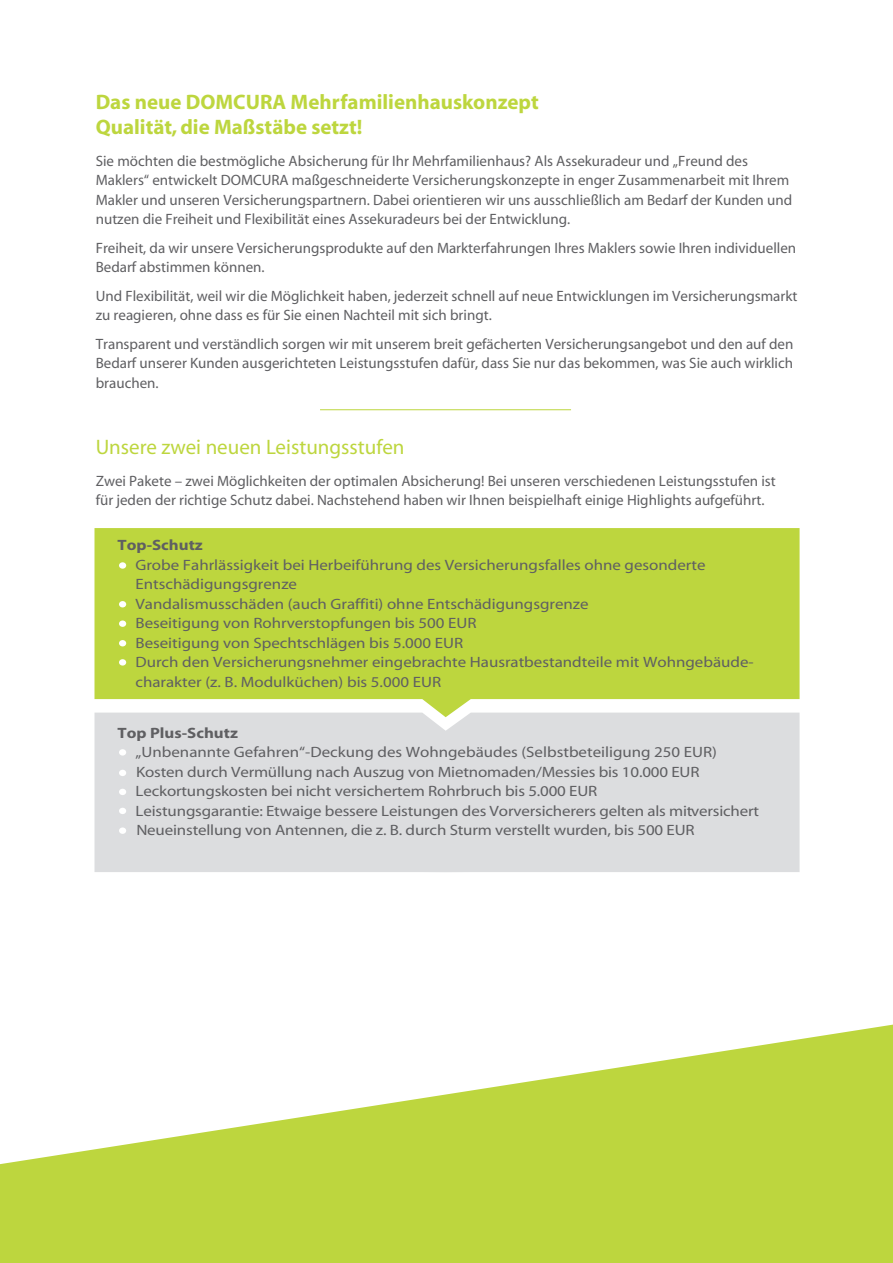
<style>
.page{position:relative;width:893px;height:1263px;background:#fff}
.page>*{position:absolute;margin:0;border:0;box-sizing:border-box;transform-origin:0 0}
.t1{font:700 21px/25.5px "Myriad";color:#bdd63e}
.t2{font:21px "Myriad";color:#bdd63e}
.t3{font:15px/19.5px "Myriad";color:#5f5f62}
.t4{font:15px/19.5px "Myriad";color:#5f5f62;scale:1.13 1}
.s1{font-weight:700}
</style>
<div class="page">
<div style="left:95px;top:717px;width:705px;height:155px;background:#dcdddf"></div>
<svg style="left:0;top:1025px;width:893px;height:238px;fill:#bdd63e"></svg>
<hr style="left:320px;top:409px;width:251px;height:1px;background:#bdd63e">
<svg style="left:94px;top:528px;width:706px;height:189px;background:#c2d94f"></svg>
<div style="left:119px;top:562px;width:7px;height:7px;background:#fff;border-radius:50%"></div>
<div style="left:119px;top:601px;width:7px;height:6px;background:#fff;border-radius:50%"></div>
<div style="left:119px;top:620px;width:7px;height:7px;background:#fff;border-radius:50%"></div>
<div style="left:119px;top:770px;width:7px;height:6px;background:#fff;border-radius:50%"></div>
<div style="left:119px;top:749px;width:7px;height:6px;background:#fff;border-radius:50%"></div>
<div style="left:119px;top:640px;width:7px;height:6px;background:#fff;border-radius:50%"></div>
<div style="left:119px;top:659px;width:7px;height:6px;background:#fff;border-radius:50%"></div>
<div style="left:119px;top:789px;width:7px;height:6px;background:#fff;border-radius:50%"></div>
<div style="left:119px;top:808px;width:7px;height:6px;background:#fff;border-radius:50%"></div>
<div style="left:119px;top:827px;width:7px;height:7px;background:#fff;border-radius:50%"></div>
<p class="t1" style="left:96px;top:90px;width:444px">Das neue DOMCURA Mehrfamilienhauskonzept<br>Qualität, die Maßstäbe setzt!</p>
<p class="t3" style="left:96px;top:152px;width:698px">Sie möchten die bestmögliche Absicherung für Ihr Mehrfamilienhaus? Als Assekuradeur und „Freund des Maklers“ entwickelt DOMCURA maßgeschneiderte Versicherungskonzepte in enger Zusammenarbeit mit Ihrem Makler und unseren Versicherungspartnern. Dabei orientieren wir uns ausschließlich am Bedarf der Kunden und nutzen die Freiheit und Flexibilität eines Assekuradeurs bei der Entwicklung.</p>
<p class="t3" style="left:96px;top:239px;width:702px">Freiheit, da wir unsere Versicherungsprodukte auf den Markterfahrungen Ihres Maklers sowie Ihren individuellen<br>Bedarf abstimmen können.</p>
<p class="t3" style="left:96px;top:287px;width:703px">Und Flexibilität, weil wir die Möglichkeit haben, jederzeit schnell auf neue Entwicklungen im Versicherungsmarkt zu reagieren, ohne dass es für Sie einen Nachteil mit sich bringt.</p>
<p class="t3" style="left:96px;top:335px;width:699px;text-align:justify">Transparent und verständlich sorgen wir mit unserem breit gefächerten Versicherungsangebot und den auf den Bedarf unserer Kunden ausgerichteten Leistungsstufen dafür, dass Sie nur das bekommen, was Sie auch wirklich brauchen.</p>
<p class="t2" style="left:96px;top:437px;width:310px">Unsere zwei neuen Leistungsstufen</p>
<p class="t3" style="left:96px;top:472px;width:682px">Zwei Pakete – zwei Möglichkeiten der optimalen Absicherung! Bei unseren verschiedenen Leistungsstufen ist für jeden der richtige Schutz dabei. Nachstehend haben wir Ihnen beispielhaft einige Highlights aufgeführt.</p>
<p class="t4" style="left:135px;top:536px;width:549px;text-indent:-18px"><span class="s1">Top-Schutz<br></span>Grobe Fahrlässigkeit bei Herbeiführung des Versicherungsfalles ohne gesonderte Entschädigungsgrenze<br>Vandalismusschäden (auch Graffiti) ohne Entschädigungsgrenze<br>Beseitigung von Rohrverstopfungen bis 500 EUR<br>Beseitigung von Spechtschlägen bis 5.000 EUR<br>Durch den Versicherungsnehmer eingebrachte Hausratbestandteile mit Wohngebäude&shy;charakter (z. B. Modulküchen) bis 5.000 EUR</p>
<p class="t4" style="left:135px;top:724px;width:553px;text-indent:-18px"><span class="s1">Top Plus-Schutz<br></span>„Unbenannte Gefahren“-Deckung des Wohngebäudes (Selbstbeteiligung 250 EUR)<br>Kosten durch Vermüllung nach Auszug von Mietnomaden/Messies bis 10.000 EUR Leckortungskosten bei nicht versichertem Rohrbruch bis 5.000 EUR<br>Leistungsgarantie: Etwaige bessere Leistungen des Vorversicherers gelten als mitversichert Neueinstellung von Antennen, die z. B. durch Sturm verstellt wurden, bis 500 EUR</p>
</div>
